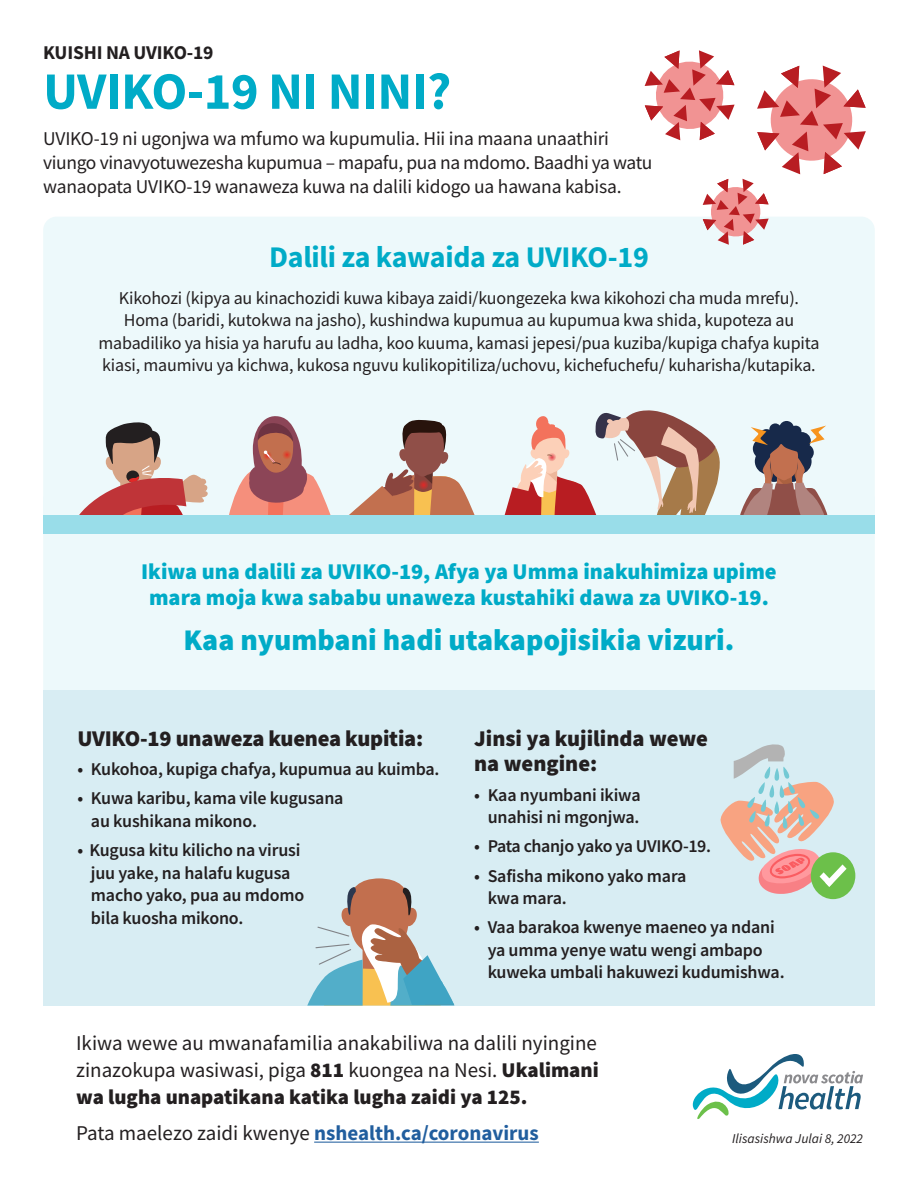
<style>
.page{position:relative;width:918px;height:1188px;background:#fff}
.page>*{position:absolute;margin:0;border:0;box-sizing:border-box;transform-origin:0 0}
.Main_Heading{font:700 52.5px "Source Sans Pro";letter-spacing:-.01em;color:#00abc7}
.t1{font:900 30px "Source Sans Pro";color:#00abc7}
.Subheads{font:700 30px "Source Sans Pro";letter-spacing:-.01em;color:#00abc7}
.t2{font:900 22.5px/25.5px "Source Sans Pro";color:#00abc7;text-align:center}
.t3{font:900 22.5px/25.5px "Source Sans Pro";letter-spacing:-.01em;color:#231f20}
.t4{font:21px/27px "Source Sans Pro";color:#231f20;text-align:justify}
.t5{font:700 21px "Source Sans Pro";color:#215e9e}
.Copy{font:19.5px/24px "Source Sans Pro";letter-spacing:-.015em;color:#231f20}
.t6{font:700 19.5px "Source Sans Pro";letter-spacing:-.01em;color:#231f20}
.t7{font:600 18px/22.5px "Source Sans Pro";letter-spacing:-.01em;color:#231f20}
.Copy_2{font:18px/22.5px "Source Sans Pro";letter-spacing:-.01em;color:#231f20;text-align:center}
.t8{font:italic 13.5px "Source Sans Pro";color:#231f20}
.s1{font-weight:900}
.s2{font-weight:400;color:#231f20}
</style>
<div class="page">
<div style="left:43px;top:534px;width:832px;height:156px;background:#edf9fb"></div>
<div style="left:43px;top:217px;width:832px;height:315px;background:#edf9fb;border-radius:14px"></div>
<svg style="left:343px;top:420px;width:138px;height:96px"></svg>
<svg style="left:731px;top:421px;width:106px;height:95px"></svg>
<svg style="left:68px;top:422px;width:140px;height:94px"></svg>
<svg style="left:228px;top:416px;width:103px;height:100px"></svg>
<svg style="left:504px;top:410px;width:218px;height:106px"></svg>
<div style="left:43px;top:516px;width:832px;height:18px;background:#99dde9"></div>
<svg style="left:692px;top:1054px;width:171px;height:65px"></svg>
<hr style="left:314px;top:1142px;width:225px;height:1px;background:#215e9e">
<div style="left:43px;top:690px;width:832px;height:316px;background:#d8edf3"></div>
<svg style="left:645px;top:50px;width:221px;height:195px"></svg>
<svg style="left:307px;top:878px;width:147px;height:128px"></svg>
<div style="left:811px;top:852px;width:44px;height:47px;background:#6cc04a;border-radius:50%"></div>
<svg style="left:720px;top:744px;width:127px;height:150px"></svg>
<h1 class="t6" style="left:43px;top:40px;width:172px">KUISHI NA UVIKO-19</h1>
<p class="Main_Heading" style="left:43px;top:56px;width:410px">UVIKO-19 NI NINI?</p>
<p class="Copy" style="left:43px;top:126px;width:611px">UVIKO-19 ni ugonjwa wa mfumo wa kupumulia. Hii ina maana unaathiri viungo vinavyotuwezesha kupumua – mapafu, pua na mdomo. Baadhi ya watu wanaopata UVIKO-19 wanaweza kuwa na dalili kidogo ua hawana kabisa.</p>
<p class="Subheads" style="left:269px;top:237px;width:381px">Dalili za kawaida za UVIKO-19</p>
<p class="Copy_2" style="left:99px;top:286px;width:722px">Kikohozi (kipya au kinachozidi kuwa kibaya zaidi/kuongezeka kwa kikohozi cha muda mrefu).<br>Homa (baridi, kutokwa na jasho), kushindwa kupumua au kupumua kwa shida, kupoteza au mabadiliko ya hisia ya harufu au ladha, koo kuuma, kamasi jepesi/pua kuziba/kupiga chafya kupita kiasi, maumivu ya kichwa, kukosa nguvu kulikopitiliza/uchovu, kichefuchefu/ kuharisha/kutapika.</p>
<h2 class="t2" style="left:141px;top:559px;width:637px">Ikiwa una dalili za UVIKO-19, Afya ya Umma inakuhimiza upime mara moja kwa sababu unaweza kustahiki dawa za UVIKO-19.</h2>
<h2 class="t1" style="left:183px;top:619px;width:553px">Kaa nyumbani hadi utakapojisikia vizuri.</h2>
<h2 class="t3" style="left:77px;top:725px;width:347px">UVIKO-19 unaweza kuenea kupitia:</h2>
<p class="t7" style="left:77px;top:758px;width:364px">• Kukohoa, kupiga chafya, kupumua au kuimba.</p>
<p class="t7" style="left:91px;top:787px;width:254px;text-indent:-14px">• Kuwa karibu, kama vile kugusana au kushikana mikono.</p>
<p class="t7" style="left:91px;top:839px;width:215px;text-indent:-14px">• Kugusa kitu kilicho na virusi juu yake, na halafu kugusa macho yako, pua au mdomo bila kuosha mikono.</p>
<h2 class="t3" style="left:474px;top:725px;width:235px">Jinsi ya kujilinda wewe na wengine:</h2>
<p class="t7" style="left:474px;top:783px;width:168px;text-align:right">• Kaa nyumbani ikiwa unahisi ni mgonjwa.</p>
<p class="t7" style="left:474px;top:835px;width:238px">• Pata chanjo yako ya UVIKO-19.</p>
<p class="t7" style="left:488px;top:864px;width:200px;text-indent:-14px">• Safisha mikono yako mara kwa mara.</p>
<p class="t7" style="left:488px;top:916px;width:298px;text-indent:-14px">• Vaa barakoa kwenye maeneo ya ndani ya umma yenye watu wengi ambapo kuweka umbali hakuwezi kudumishwa.</p>
<p class="t4" style="left:76px;top:1030px;width:524px">Ikiwa wewe au mwanafamilia anakabiliwa na dalili nyingine zinazokupa wasiwasi, piga <span class="s1">811</span> kuongea na Nesi. <span class="s1">Ukalimani wa lugha unapatikana katika lugha zaidi ya 125.</span></p>
<p class="t5" style="left:76px;top:1119px;width:464px"><span class="s2">Pata maelezo zaidi kwenye</span> nshealth.ca/coronavirus</p>
<p class="t8" style="left:732px;top:1130px;width:132px">Ilisasishwa Julai 8, 2022</p>
</div>
